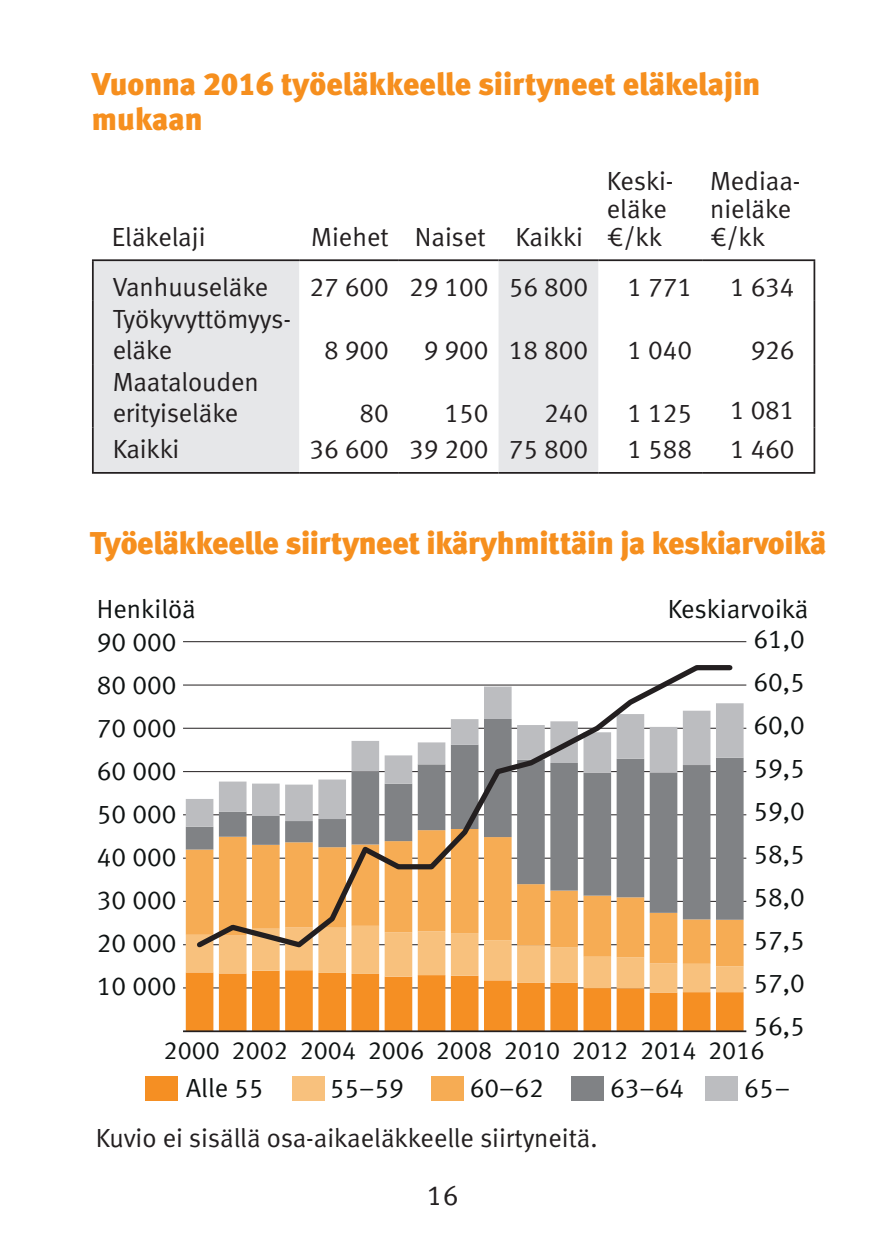
<style>
.page{position:relative;width:875px;height:1243px;background:#fff}
.page>*{position:absolute;margin:0;border:0;box-sizing:border-box;transform-origin:0 0}
.OTSIKKO{font:31.5px/35px "Meta Black LF";letter-spacing:-.01em;color:#f68f1e}
.t1{font:28px "Meta Normal LF";color:#231f20}
.Taulukko{font:26.25px "Meta Normal LF";letter-spacing:-.005em;color:#231f20}
.t2{font:26.25px/43.1px "Meta Normal LF";color:#0f1313;text-align:justify}
.Taulupää{font:26.25px/28px "Meta Normal LF";color:#231f20}
.Alahuomautus{font:26.25px "Meta Normal LF";color:#231f20}
.t3{font:25.2px "Meta Normal LF";color:#0f1313}
</style>
<div class="page">
<svg style="left:94px;top:261px;width:504px;height:211px;fill:#e6e7e9"></svg>
<hr style="left:92px;top:259px;width:207px;height:2px;background:#231f20">
<hr style="left:92px;top:261px;width:2px;height:40px;background:#231f20">
<hr style="left:299px;top:259px;width:100px;height:2px;background:#231f20">
<hr style="left:399px;top:259px;width:99px;height:2px;background:#231f20">
<hr style="left:498px;top:259px;width:100px;height:2px;background:#231f20">
<hr style="left:598px;top:259px;width:104px;height:2px;background:#231f20">
<hr style="left:702px;top:259px;width:113px;height:2px;background:#231f20">
<hr style="left:813px;top:261px;width:2px;height:40px;background:#231f20">
<hr style="left:92px;top:301px;width:2px;height:63px;background:#231f20">
<hr style="left:813px;top:301px;width:2px;height:63px;background:#231f20">
<hr style="left:92px;top:364px;width:2px;height:63px;background:#231f20">
<hr style="left:813px;top:364px;width:2px;height:63px;background:#231f20">
<hr style="left:92px;top:427px;width:2px;height:45px;background:#231f20">
<hr style="left:813px;top:427px;width:2px;height:45px;background:#231f20">
<hr style="left:92px;top:472px;width:207px;height:2px;background:#231f20">
<hr style="left:299px;top:472px;width:100px;height:2px;background:#231f20">
<hr style="left:399px;top:472px;width:99px;height:2px;background:#231f20">
<hr style="left:498px;top:472px;width:100px;height:2px;background:#231f20">
<hr style="left:598px;top:472px;width:104px;height:2px;background:#231f20">
<hr style="left:702px;top:472px;width:113px;height:2px;background:#231f20">
<hr style="left:183px;top:987px;width:563px;height:2px;background:#231f20">
<hr style="left:183px;top:944px;width:563px;height:1px;background:#231f20">
<hr style="left:183px;top:901px;width:563px;height:1px;background:#231f20">
<hr style="left:183px;top:858px;width:563px;height:1px;background:#231f20">
<hr style="left:183px;top:814px;width:563px;height:1px;background:#231f20">
<hr style="left:183px;top:771px;width:563px;height:1px;background:#231f20">
<hr style="left:183px;top:728px;width:563px;height:1px;background:#231f20">
<hr style="left:183px;top:684px;width:563px;height:2px;background:#231f20">
<hr style="left:183px;top:641px;width:563px;height:1px;background:#231f20">
<svg style="left:186px;top:966px;width:557px;height:64px;background:#f6a956"></svg>
<svg style="left:186px;top:920px;width:557px;height:46px;background:#f8c688"></svg>
<svg style="left:186px;top:703px;width:557px;height:124px"></svg>
<hr style="left:183px;top:1030px;width:563px;height:2px;background:#231f20">
<svg style="left:192px;top:665px;width:543px;height:287px"></svg>
<div style="left:145px;top:1076px;width:32px;height:25px;background:#f58f23"></div>
<div style="left:293px;top:1076px;width:32px;height:25px;background:#f8c17d"></div>
<div style="left:431px;top:1076px;width:32px;height:25px;background:#f6ac54"></div>
<div style="left:571px;top:1076px;width:32px;height:25px;background:#808285"></div>
<div style="left:705px;top:1076px;width:32px;height:25px;background:#bcbdc0"></div>
<p class="OTSIKKO" style="left:92px;top:66px;width:670px">Vuonna 2016 työeläkkeelle siirtyneet eläkelajin mukaan</p>
<p class="Taulupää" style="left:112px;top:223px;width:95px">Eläkelaji</p>
<p class="Taulupää" style="left:311px;top:223px;width:79px">Miehet</p>
<p class="Taulupää" style="left:415px;top:223px;width:72px">Naiset</p>
<p class="Taulupää" style="left:515px;top:223px;width:69px">Kaikki</p>
<p class="Taulupää" style="left:607px;top:167px;width:68px">Keski&shy;eläke €/kk</p>
<p class="Taulupää" style="left:710px;top:167px;width:92px">Mediaa-</p>
<p class="Taulupää" style="left:710px;top:195px;width:83px">nieläke</p>
<p class="Taulupää" style="left:710px;top:223px;width:57px">€/kk</p>
<p class="Taulukko" style="left:113px;top:272px;width:157px">Vanhuuseläke</p>
<p class="Taulukko" style="left:309px;top:272px;width:81px">27 600</p>
<p class="Taulukko" style="left:409px;top:272px;width:81px">29 100</p>
<p class="Taulukko" style="left:509px;top:272px;width:81px">56 800</p>
<p class="Taulukko" style="left:627px;top:272px;width:66px">1 771</p>
<p class="Taulukko" style="left:730px;top:272px;width:66px">1 634</p>
<p class="Taulukko" style="left:113px;top:303px;width:180px">Työkyvyttömyys-</p>
<p class="Taulukko" style="left:113px;top:335px;width:61px">eläke</p>
<p class="Taulukko" style="left:324px;top:335px;width:66px">8 900</p>
<p class="Taulukko" style="left:424px;top:335px;width:66px">9 900</p>
<p class="Taulukko" style="left:509px;top:335px;width:81px">18 800</p>
<p class="Taulukko" style="left:627px;top:335px;width:66px">1 040</p>
<p class="Taulukko" style="left:750px;top:335px;width:45px">926</p>
<p class="Taulukko" style="left:113px;top:367px;width:147px">Maatalouden</p>
<p class="Taulukko" style="left:113px;top:398px;width:127px">erityiseläke</p>
<p class="Taulukko" style="left:359px;top:398px;width:31px">80</p>
<p class="Taulukko" style="left:444px;top:398px;width:46px">150</p>
<p class="Taulukko" style="left:544px;top:398px;width:46px">240</p>
<p class="Taulukko" style="left:627px;top:398px;width:66px">1 125</p>
<p class="Taulukko" style="left:730px;top:395px;width:66px">1 081</p>
<p class="Taulukko" style="left:113px;top:434px;width:68px">Kaikki</p>
<p class="Taulukko" style="left:309px;top:434px;width:81px">36 600</p>
<p class="Taulukko" style="left:409px;top:434px;width:81px">39 200</p>
<p class="Taulukko" style="left:509px;top:434px;width:81px">75 800</p>
<p class="Taulukko" style="left:627px;top:434px;width:66px">1 588</p>
<p class="Taulukko" style="left:730px;top:434px;width:66px">1 460</p>
<p class="OTSIKKO" style="left:90px;top:525px;width:738px">Työeläkkeelle siirtyneet ikäryhmittäin ja keskiarvoikä</p>
<p class="t2" style="left:97px;top:587px;width:100px">Henkilöä</p>
<p class="t2" style="left:667px;top:587px;width:142px">Keskiarvoikä</p>
<p class="t2" style="left:97px;top:620px;width:81px">90 000<br>80 000<br>70 000<br>60 000<br>50 000<br>40 000<br>30 000<br>20 000<br>10 000</p>
<p class="t2" style="left:753px;top:617px;width:53px">61,0<br>60,5<br>60,0<br>59,5<br>59,0<br>58,5<br>58,0<br>57,5<br>57,0<br>56,5</p>
<p class="t3" style="left:163px;top:1036px;width:602px">2000 2002 2004 2006 2008 2010 2012 2014 2016</p>
<p class="t2" style="left:186px;top:1066px;width:79px">Alle 55</p>
<p class="t2" style="left:330px;top:1066px;width:76px">55–59</p>
<p class="t2" style="left:470px;top:1066px;width:76px">60–62</p>
<p class="t2" style="left:610px;top:1066px;width:76px">63–64</p>
<p class="t2" style="left:744px;top:1066px;width:47px">65–</p>
<p class="Alahuomautus" style="left:96px;top:1123px;width:503px">Kuvio ei sisällä osa-aikaeläkkeelle siirtyneitä.</p>
<p class="t1" style="left:427px;top:1180px;width:33px">16</p>
</div>
